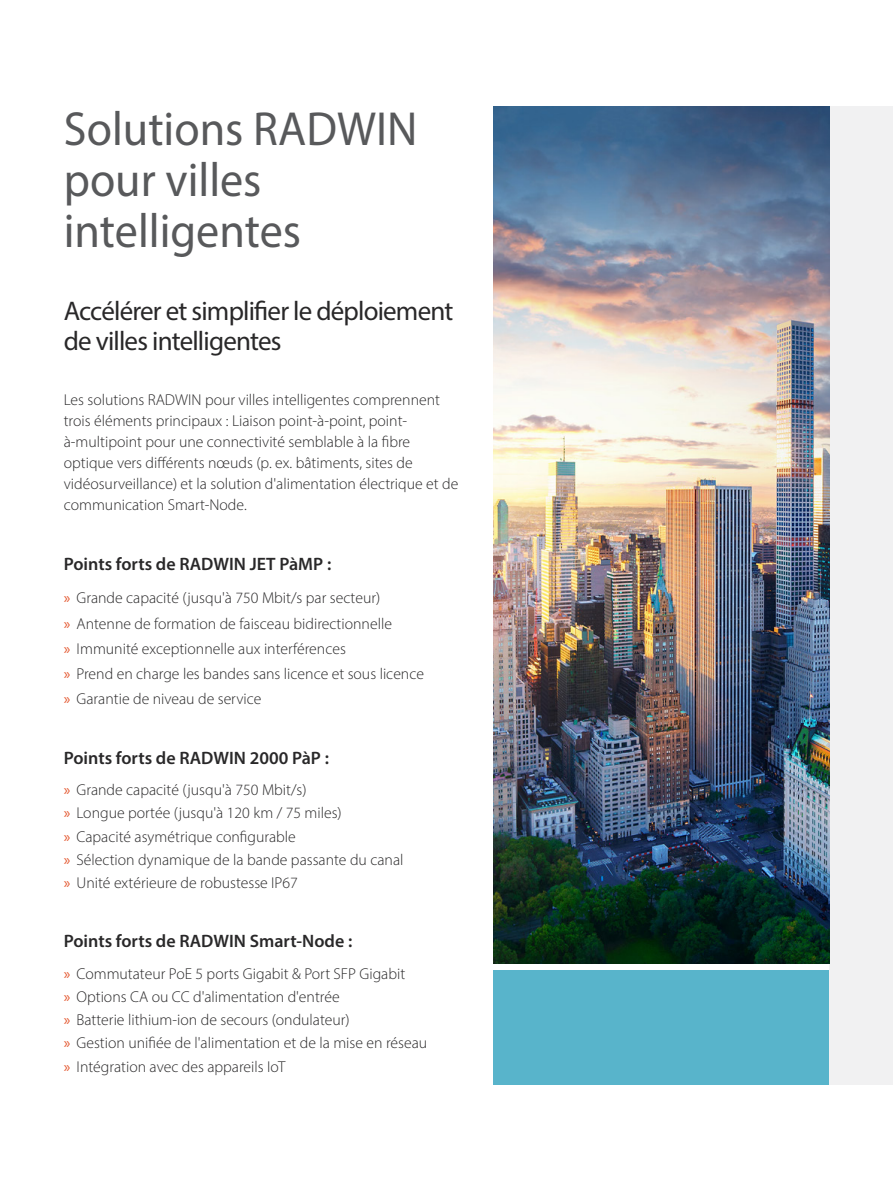
<style>
.page{position:relative;width:893px;height:1191px;background:#fff}
.page>*{position:absolute;margin:0;border:0;box-sizing:border-box;transform-origin:0 0}
.t1{font:48px/51px "Myriad Pro";color:#58595b;scale:.96 1}
.t2{font:27px/30px "Myriad Pro";letter-spacing:-.03em;color:#292829}
.t3{font:600 18px "Myriad Pro";color:#292829}
.t4{font:300 15.75px/23.1px "Myriad Pro";color:#292829}
.s1{font-weight:400;color:#e4562e}
</style>
<div class="page">
<div style="left:829px;top:106px;width:64px;height:978px;background:#f1f1f2"></div>
<img style="left:493px;top:106px;width:336px;height:857px">
<div style="left:493px;top:970px;width:336px;height:114px;background:#58b4cb"></div>
<h1 class="t1" style="left:64px;top:102px;width:370px">Solutions RADWIN pour villes intelligentes</h1>
<h2 class="t2" style="left:64px;top:296px;width:391px">Accélérer et simplifier le déploiement de villes intelligentes</h2>
<p class="t4" style="left:64px;top:389px;width:396px;line-height:21px">Les solutions RADWIN pour villes intelligentes comprennent trois éléments principaux : Liaison point-à-point, point&shy;à-multipoint pour une connectivité semblable à la fibre optique vers différents nœuds (p. ex. bâtiments, sites de vidéosurveillance) et la solution d'alimentation électrique et de communication Smart-Node.</p>
<p class="t3" style="left:64px;top:552px;width:269px">Points forts de RADWIN JET PàMP :</p>
<p class="t4" style="left:64px;top:585px;width:362px;line-height:25.2px"><span class="s1">»</span> Grande capacité (jusqu'à 750 Mbit/s par secteur)<br><span class="s1">»</span> Antenne de formation de faisceau bidirectionnelle<br><span class="s1">»</span> Immunité exceptionnelle aux interférences<br><span class="s1">»</span> Prend en charge les bandes sans licence et sous licence <span class="s1">»</span> Garantie de niveau de service</p>
<p class="t3" style="left:64px;top:746px;width:267px">Points forts de RADWIN 2000 PàP :</p>
<p class="t4" style="left:64px;top:778px;width:341px"><span class="s1">»</span> Grande capacité (jusqu'à 750 Mbit/s)<br><span class="s1">»</span> Longue portée (jusqu'à 120 km / 75 miles)<br><span class="s1">»</span> Capacité asymétrique configurable<br><span class="s1">»</span> Sélection dynamique de la bande passante du canal <span class="s1">»</span> Unité extérieure de robustesse IP67</p>
<p class="t3" style="left:64px;top:929px;width:290px">Points forts de RADWIN Smart-Node :</p>
<p class="t4" style="left:64px;top:962px;width:365px"><span class="s1">»</span> Commutateur PoE 5 ports Gigabit &amp; Port SFP Gigabit<br><span class="s1">»</span> Options CA ou CC d'alimentation d'entrée<br><span class="s1">»</span> Batterie lithium-ion de secours (ondulateur)<br><span class="s1">»</span> Gestion unifiée de l'alimentation et de la mise en réseau <span class="s1">»</span> Intégration avec des appareils IoT</p>
</div>
